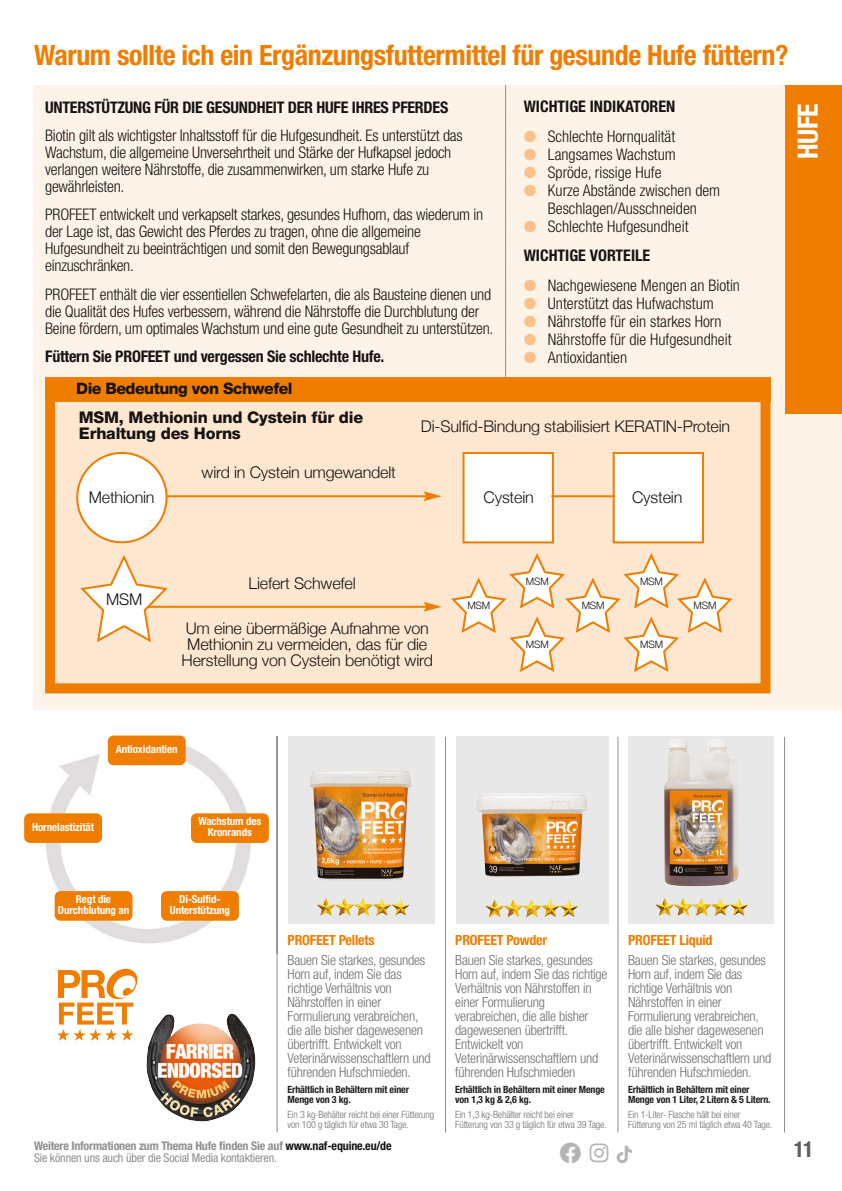
<style>
.page{position:relative;width:842px;height:1191px;background:#fff}
.page>*{position:absolute;margin:0;border:0;box-sizing:border-box;transform-origin:0 0}
.t1{font:700 condensed 28px "Helvetica Neue LT Pro";letter-spacing:-.015em;color:#ef7d00}
.t2{font:700 condensed 28px "Helvetica Neue LT Pro";color:#fff}
.t3{font:700 condensed 22px "Helvetica Neue LT Pro";color:#62605f}
.t4{font:300 16.2px/16.2px "Helvetica Neue";letter-spacing:-.01em;color:#161412;text-align:center}
.t5{font:800 16.2px/16.2px "Helvetica Neue LT Pro";letter-spacing:-.015em;color:#161412}
.t6{font:300 condensed 16px/17px "Helvetica Neue LT Pro";letter-spacing:-.015em;color:#161412}
.t7{font:700 condensed 16px "Helvetica Neue LT Pro";letter-spacing:-.015em;color:#161412}
.t8{font:800 15.8px "Helvetica Neue LT Pro";letter-spacing:-.03em;color:#161412}
.t9{font:300 condensed 14px/14px "Helvetica Neue LT Pro";letter-spacing:-.015em;color:#706f6f}
.t10{font:700 condensed 14px "Helvetica Neue LT Pro";letter-spacing:-.015em;color:#ef7d00}
.t11{font:condensed 12px/12px "Helvetica Neue LT Pro";letter-spacing:-.015em;color:#908d8d}
.t12{font:700 condensed 11px/11px "Helvetica Neue LT Pro";letter-spacing:-.01em;color:#fff;text-align:center}
.t13{font:300 10.2px "Helvetica Neue";letter-spacing:-.01em;color:#161412}
.t14{font:300 condensed 10px/10px "Helvetica Neue LT Pro";letter-spacing:-.015em;color:#706f6f}
.t15{font:700 condensed 10px/10px "Helvetica Neue LT Pro";letter-spacing:-.015em;color:#1d1d1b}
.s1{color:#fac28a}
.s2{font-weight:700}
.s3{font-weight:700;color:#161412}
</style>
<div class="page">
<div style="left:33px;top:85px;width:809px;height:624px;background:#fef3e8"></div>
<div style="left:785px;top:85px;width:57px;height:329px;background:#ef7d00"></div>
<hr style="left:505px;top:85px;width:1px;height:411px;background:#908d8d">
<div style="left:288px;top:736px;width:147px;height:188px;background:#e9e8e8"></div>
<div style="left:456px;top:736px;width:153px;height:188px;background:#e9e8e8"></div>
<div style="left:628px;top:736px;width:145px;height:188px;background:#e9e8e8"></div>
<hr style="left:277px;top:737px;width:1px;height:395px;background:#908d8d">
<hr style="left:618px;top:737px;width:1px;height:395px;background:#908d8d">
<hr style="left:784px;top:736px;width:1px;height:396px;background:#908d8d">
<hr style="left:445px;top:737px;width:1px;height:395px;background:#908d8d">
<img style="left:25px;top:736px;width:253px;height:218px">
<img style="left:277px;top:737px;width:1px;height:217px">
<div style="left:108px;top:735px;width:78px;height:30px;background:#ef7d00;border-radius:6px"></div>
<div style="left:191px;top:813px;width:78px;height:30px;background:#ef7d00;border-radius:6px"></div>
<div style="left:24px;top:813px;width:78px;height:30px;background:#ef7d00;border-radius:6px"></div>
<div style="left:161px;top:891px;width:78px;height:29px;background:#ef7d00;border-radius:6px"></div>
<div style="left:55px;top:891px;width:77px;height:29px;background:#ef7d00;border-radius:6px"></div>
<img style="left:664px;top:739px;width:74px;height:147px">
<img style="left:476px;top:793px;width:112px;height:84px">
<img style="left:309px;top:770px;width:103px;height:111px">
<div style="left:55px;top:400px;width:705px;height:283px;background:#fee7d1"></div>
<div style="left:45px;top:390px;width:725px;height:303px;border:10px solid #ef7d00"></div>
<svg style="left:76px;top:452px;width:92px;height:91px"></svg>
<div style="left:464px;top:454px;width:88px;height:87px;background:#fff"></div>
<div style="left:462px;top:452px;width:92px;height:91px;border:2px solid #ef7d00"></div>
<div style="left:615px;top:454px;width:87px;height:87px;background:#fff"></div>
<div style="left:613px;top:452px;width:91px;height:91px;border:2px solid #ef7d00"></div>
<hr style="left:167px;top:495px;width:260px;height:2px;background:#ef7d00">
<hr style="left:132px;top:606px;width:295px;height:2px;background:#ef7d00">
<svg style="left:80px;top:555px;width:88px;height:87px"></svg>
<svg style="left:277px;top:484px;width:456px;height:188px"></svg>
<div style="left:45px;top:377px;width:725px;height:25px;background:#ef7d00"></div>
<svg style="left:317px;top:898px;width:10px;height:7px"></svg>
<svg style="left:486px;top:899px;width:10px;height:7px"></svg>
<svg style="left:656px;top:898px;width:10px;height:7px"></svg>
<img style="left:146px;top:1013px;width:110px;height:108px">
<svg style="left:57px;top:968px;width:80px;height:72px"></svg>
<p class="t1" style="left:34px;top:45px;width:756px">Warum sollte ich ein Ergänzungsfuttermittel für gesunde Hufe füttern?</p>
<p class="t7" style="left:45px;top:101px;width:405px">UNTERSTÜTZUNG FÜR DIE GESUNDHEIT DER HUFE IHRES PFERDES</p>
<p class="t6" style="left:45px;top:128px;width:419px">Biotin gilt als wichtigster Inhaltsstoff für die Hufgesundheit. Es unterstützt das Wachstum, die allgemeine Unversehrtheit und Stärke der Hufkapsel jedoch verlangen weitere Nährstoffe, die zusammenwirken, um starke Hufe zu gewährleisten.</p>
<p class="t6" style="left:45px;top:207px;width:440px">PROFEET entwickelt und verkapselt starkes, gesundes Hufhorn, das wiederum in der Lage ist, das Gewicht des Pferdes zu tragen, ohne die allgemeine Hufgesundheit zu beeinträchtigen und somit den Bewegungsablauf einzuschränken.</p>
<p class="t6" style="left:45px;top:287px;width:450px">PROFEET enthält die vier essentiellen Schwefelarten, die als Bausteine dienen und die Qualität des Hufes verbessern, während die Nährstoffe die Durchblutung der<br>Beine fördern, um optimales Wachstum und eine gute Gesundheit zu unterstützen.</p>
<p class="t7" style="left:45px;top:350px;width:341px">Füttern Sie PROFEET und vergessen Sie schlechte Hufe.</p>
<p class="t8" style="left:76px;top:382px;width:218px">Die Bedeutung von Schwefel</p>
<p class="t7" style="left:524px;top:101px;width:153px">WICHTIGE INDIKATOREN</p>
<p class="t6" style="left:524px;top:129px;width:153px"><span class="s1">●</span> Schlechte Hornqualität</p>
<p class="t6" style="left:524px;top:147px;width:154px"><span class="s1">●</span> Langsames Wachstum</p>
<p class="t6" style="left:524px;top:165px;width:139px"><span class="s1">●</span> Spröde, rissige Hufe</p>
<p class="t6" style="left:524px;top:183px;width:198px;line-height:18px;text-align:center"><span class="s1">●</span> Kurze Abstände zwischen dem<br>Beschlagen/Ausschneiden</p>
<p class="t6" style="left:524px;top:219px;width:166px"><span class="s1">●</span> Schlechte Hufgesundheit</p>
<p class="t7" style="left:524px;top:250px;width:128px">WICHTIGE VORTEILE</p>
<p class="t6" style="left:524px;top:278px;width:218px"><span class="s1">●</span> Nachgewiesene Mengen an Biotin</p>
<p class="t6" style="left:524px;top:296px;width:191px"><span class="s1">●</span> Unterstützt das Hufwachstum</p>
<p class="t6" style="left:524px;top:314px;width:199px"><span class="s1">●</span> Nährstoffe für ein starkes Horn</p>
<p class="t6" style="left:524px;top:332px;width:209px"><span class="s1">●</span> Nährstoffe für die Hufgesundheit</p>
<p class="t6" style="left:524px;top:350px;width:105px"><span class="s1">●</span> Antioxidantien</p>
<p class="t5" style="left:79px;top:411px;width:286px">MSM, Methionin und Cystein für die<br>Erhaltung des Horns</p>
<p class="t4" style="left:202px;top:463px;width:196px">wird in Cystein umgewandelt</p>
<p class="t4" style="left:421px;top:418px;width:311px">Di-Sulfid-Bindung stabilisiert KERATIN-Protein</p>
<p class="t4" style="left:89px;top:488px;width:67px">Methionin</p>
<p class="t4" style="left:484px;top:488px;width:52px">Cystein</p>
<p class="t4" style="left:632px;top:488px;width:52px">Cystein</p>
<p class="t2" style="left:798px;top:159px;width:57px;rotate:-90deg">HUFE</p>
<p class="t4" style="left:106px;top:590px;width:38px">MSM</p>
<p class="t4" style="left:249px;top:575px;width:109px">Liefert Schwefel</p>
<p class="t4" style="left:182px;top:620px;width:253px">Um eine übermäßige Aufnahme von<br>Methionin zu vermeiden, das für die<br>Herstellung von Cystein benötigt wird</p>
<p class="t13" style="left:526px;top:575px;width:24px">MSM</p>
<p class="t13" style="left:640px;top:575px;width:24px">MSM</p>
<p class="t13" style="left:467px;top:599px;width:24px">MSM</p>
<p class="t13" style="left:693px;top:599px;width:24px">MSM</p>
<p class="t13" style="left:582px;top:599px;width:24px">MSM</p>
<p class="t13" style="left:526px;top:638px;width:24px">MSM</p>
<p class="t13" style="left:640px;top:638px;width:24px">MSM</p>
<p class="t12" style="left:116px;top:744px;width:63px">Antioxidantien</p>
<p class="t12" style="left:32px;top:822px;width:63px">Hornelastizität</p>
<p class="t12" style="left:198px;top:816px;width:64px">Wachstum des<br>Kronrands</p>
<p class="t12" style="left:58px;top:894px;width:73px">Regt die<br>Durchblutung an</p>
<p class="t12" style="left:170px;top:894px;width:62px">Di-Sulfid-<br>Unterstützung</p>
<p class="t10" style="left:288px;top:935px;width:89px">PROFEET Pellets</p>
<p class="t9" style="left:288px;top:954px;width:145px">Bauen Sie starkes, gesundes<br>Horn auf, indem Sie das richtige Verhältnis von<br>Nährstoffen in einer<br>Formulierung verabreichen, die alle bisher dagewesenen übertrifft. Entwickelt von<br>Veterinärwissenschaftlern und führenden Hufschmieden.</p>
<p class="t15" style="left:288px;top:1085px;width:123px">Erhältlich in Behältern mit einer<br>Menge von 3 kg.</p>
<p class="t14" style="left:288px;top:1110px;width:148px">Ein 3 kg-Behälter reicht bei einer Fütterung von 100 g täglich für etwa 30 Tage.</p>
<p class="t10" style="left:455px;top:935px;width:93px">PROFEET Powder</p>
<p class="t9" style="left:455px;top:954px;width:154px">Bauen Sie starkes, gesundes<br>Horn auf, indem Sie das richtige<br>Verhältnis von Nährstoffen in einer Formulierung verabreichen, die alle bisher dagewesenen übertrifft.<br>Entwickelt von<br>Veterinärwissenschaftlern und führenden Hufschmieden</p>
<p class="t15" style="left:455px;top:1085px;width:151px">Erhältlich in Behältern mit einer Menge von 1,3 kg &amp; 2,6 kg.</p>
<p class="t14" style="left:455px;top:1110px;width:153px">Ein 1,3 kg-Behälter reicht bei einer<br>Fütterung von 33 g täglich für etwa 39 Tage.</p>
<p class="t10" style="left:628px;top:935px;width:86px">PROFEET Liquid</p>
<p class="t9" style="left:628px;top:954px;width:145px">Bauen Sie starkes, gesundes<br>Horn auf, indem Sie das richtige Verhältnis von<br>Nährstoffen in einer<br>Formulierung verabreichen, die alle bisher dagewesenen übertrifft. Entwickelt von<br>Veterinärwissenschaftlern und führenden Hufschmieden.</p>
<p class="t15" style="left:628px;top:1085px;width:144px">Erhältlich in Behältern mit einer<br>Menge von 1 Liter, 2 Litern &amp; 5 Litern.</p>
<p class="t14" style="left:628px;top:1110px;width:146px">Ein 1-Liter- Flasche hält bei einer<br>Fütterung von 25 ml täglich etwa 40 Tage.</p>
<p class="t11" style="left:34px;top:1139px;width:359px"><span class="s2">Weitere Informationen zum Thema Hufe finden Sie auf</span> <span class="s3">www.naf-equine.eu/de<br></span>Sie können uns auch über die Social Media kontaktieren.</p>
<p class="t3" style="left:794px;top:1141px;width:22px">11</p>
</div>
